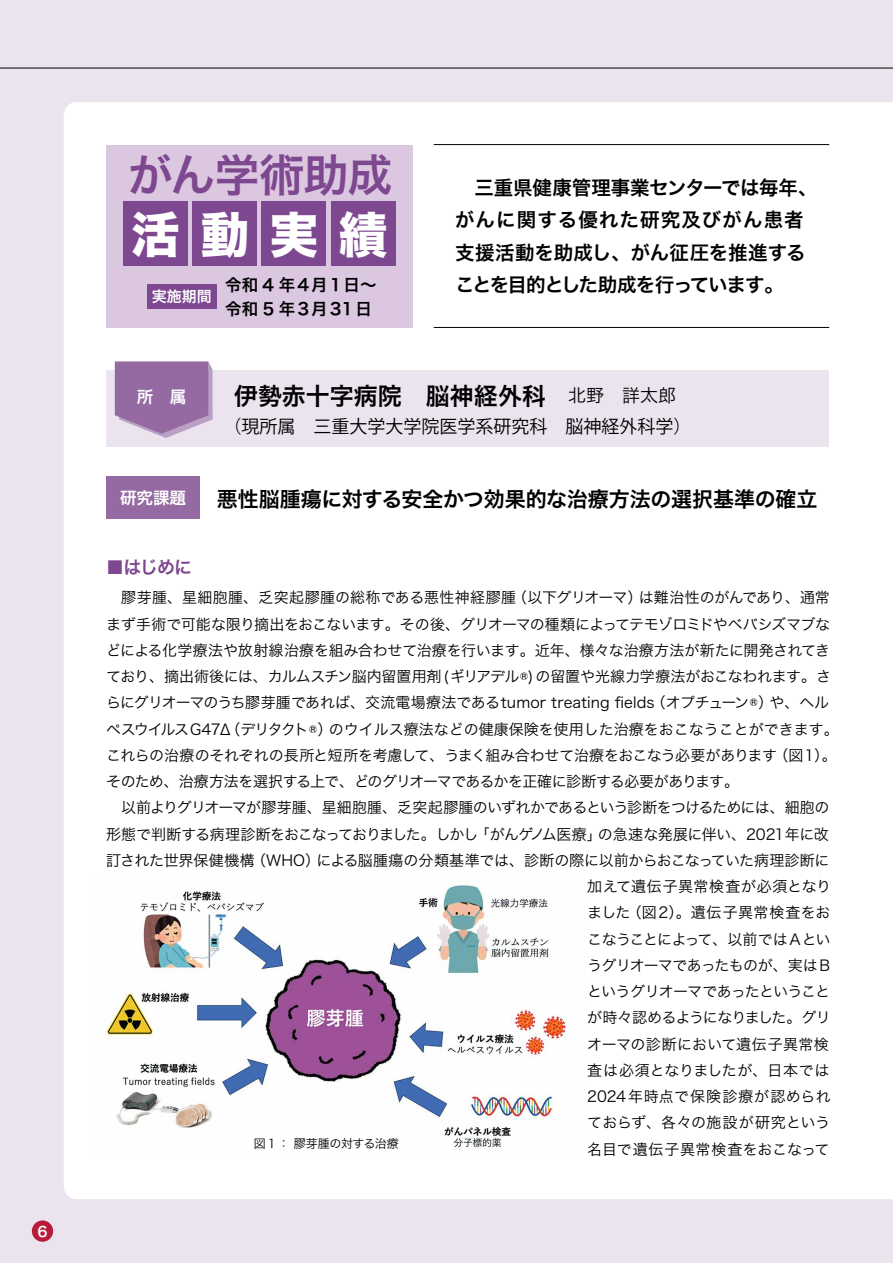
<style>
.page{position:relative;width:893px;height:1263px;background:#ebe4ef}
.page>*{position:absolute;margin:0;border:0;box-sizing:border-box;transform-origin:0 0}
.t1{font:48.6px "Hira Kaku Std W8";color:#fff}
.t2{font:45px "Hira Kaku Pro W6";letter-spacing:-.025em;color:#7d488f}
.t3{font:24px "Hira Kaku Pro W6";color:#000}
.t4{font:21px "Hira Kaku Pro W6";letter-spacing:-.005em;color:#000}
.t5{font:19.5px/32.2px "Hira Kaku Pro W6";letter-spacing:-.01em;color:#000}
.t6{font:18px "Koz Go Pr 6 N";color:#000}
.t7{font:18px "Hira Kaku Pro W6";color:#7d488f}
.t8{font:16.5px "Hira Kaku Pro W6";letter-spacing:.125em;color:#000}
.t9{font:16.5px "Hira Kaku Pro W6";color:#fff}
.t10{font:15px "Hira Kaku Pro W3";letter-spacing:-.015em;color:#000}
.t11{font:15px "Hira Kaku Pro W3";letter-spacing:-.05em;color:#000}
.t12{font:15px "Hira Kaku Pro W3";letter-spacing:-.04em;color:#000}
.t13{font:15px "Hira Kaku Pro W3";letter-spacing:.01em;color:#000}
.t14{font:15px "Hira Kaku Pro W3";letter-spacing:.035em;color:#000}
.t15{font:15px "Hira Kaku Pro W3";letter-spacing:.02em;color:#000}
.t16{font:15px "Hira Kaku Pro W3";letter-spacing:.04em;color:#000}
.t17{font:15px "Hira Kaku Pro W3";letter-spacing:-.045em;color:#000}
.t18{font:15px "Hira Kaku Pro W3";letter-spacing:-.055em;color:#000}
.t19{font:15px "Hira Kaku Pro W3";letter-spacing:.015em;color:#000}
.t20{font:15px "Hira Kaku Pro W3";letter-spacing:.025em;color:#000}
.t21{font:15px "Hira Kaku Pro W6";color:#fff}
.t22{font:14.25px "Hira Kaku Pro W6";color:#fff}
.t23{font:12px "Hira Kaku Pro W3";letter-spacing:-.03em;color:#000}
.s1{font-family:"Hira Kaku Pro W3";font-size:18px}
</style>
<div class="page">
<div style="left:64px;top:102px;width:829px;height:1097px;background:#fff"></div>
<hr style="left:0;top:68px;width:893px;height:1px;background:#000">
<div style="left:106px;top:370px;width:723px;height:76px;background:#ebe4ef"></div>
<svg style="left:115px;top:361px;width:98px;height:77px;background:#a47faf"></svg>
<div style="left:106px;top:476px;width:94px;height:43px;background:#956aa2"></div>
<img style="left:93px;top:876px;width:492px;height:280px">
<div style="left:248px;top:1132px;width:157px;height:23px;background:#fff"></div>
<div style="left:32px;top:1220px;width:21px;height:22px;background:#b81b3a;border-radius:50%"></div>
<hr style="left:434px;top:144px;width:395px;height:1px;background:#000">
<hr style="left:434px;top:327px;width:395px;height:1px;background:#000">
<div style="left:106px;top:145px;width:306px;height:182px;background:#dcc7e1"></div>
<div style="left:123px;top:202px;width:65px;height:64px;background:#7d488f"></div>
<div style="left:192px;top:202px;width:65px;height:64px;background:#7d488f"></div>
<div style="left:262px;top:202px;width:64px;height:64px;background:#7d488f"></div>
<div style="left:331px;top:202px;width:64px;height:64px;background:#7d488f"></div>
<div style="left:147px;top:284px;width:70px;height:24px;background:#7d488f"></div>
<p class="t22" style="left:37px;top:1219px;width:12px">6</p>
<h2 class="t2" style="left:128px;top:134px;width:266px">がん学術助成</h2>
<h1 class="t1" style="left:131px;top:208px;width:257px">活動実績</h1>
<p class="t21" style="left:152px;top:283px;width:62px">実施期間</p>
<p class="t8" style="left:225px;top:270px;width:153px">令和４年4月1日～</p>
<p class="t8" style="left:225px;top:294px;width:148px">令和５年3月31日</p>
<h3 class="t5" style="left:455px;top:171px;width:364px">　三重県健康管理事業センターでは毎年、がんに関する優れた研究及びがん患者支援活動を助成し、がん征圧を推進することを目的とした助成を行っています。</h3>
<p class="t9" style="left:137px;top:382px;width:51px">所　属</p>
<p class="t9" style="left:120px;top:483px;width:67px">研究課題</p>
<h3 class="t3" style="left:234px;top:374px;width:444px">伊勢赤十字病院　脳神経外科 <span class="s1">北野　詳太郎</span></h3>
<p class="t6" style="left:224px;top:417px;width:469px">（現所属　三重大学大学院医学系研究科　脳神経外科学）</p>
<h3 class="t4" style="left:217px;top:480px;width:602px">悪性脳腫瘍に対する安全かつ効果的な治療方法の選択基準の確立</h3>
<p class="t7" style="left:106px;top:551px;width:87px">■はじめに</p>
<p class="t13" style="left:106px;top:584px;width:725px">　膠芽腫、星細胞腫、乏突起膠腫の総称である悪性神経膠腫（以下グリオーマ）は難治性のがんであり、通常</p>
<p class="t10" style="left:106px;top:611px;width:725px">まず手術で可能な限り摘出をおこないます。その後、グリオーマの種類によってテモゾロミドやベバシズマブな</p>
<p class="t10" style="left:106px;top:637px;width:725px">どによる化学療法や放射線治療を組み合わせて治療を行います。近年、様々な治療方法が新たに開発されてき</p>
<p class="t10" style="left:106px;top:663px;width:726px">ており、摘出術後には、カルムスチン脳内留置用剤(ギリアデル®)の留置や光線力学療法がおこなわれます。さ</p>
<p class="t10" style="left:106px;top:689px;width:724px">らにグリオーマのうち膠芽腫であれば、交流電場療法であるtumor treating fields（オプチューン®）や、ヘル</p>
<p class="t10" style="left:106px;top:716px;width:734px">ペスウイルスG47Δ（デリタクト®）のウイルス療法などの健康保険を使用した治療をおこなうことができます。</p>
<p class="t10" style="left:106px;top:742px;width:732px">これらの治療のそれぞれの長所と短所を考慮して、うまく組み合わせて治療をおこなう必要があります（図1）。</p>
<p class="t12" style="left:106px;top:768px;width:634px">そのため、治療方法を選択する上で、どのグリオーマであるかを正確に診断する必要があります。</p>
<p class="t11" style="left:106px;top:794px;width:725px">　以前よりグリオーマが膠芽腫、星細胞腫、乏突起膠腫のいずれかであるという診断をつけるためには、細胞の</p>
<p class="t10" style="left:106px;top:821px;width:724px">形態で判断する病理診断をおこなっておりました。しかし「がんゲノム医療」の急速な発展に伴い、2021年に改</p>
<p class="t10" style="left:106px;top:847px;width:725px">訂された世界保健機構（WHO）による脳腫瘍の分類基準では、診断の際に以前からおこなっていた病理診断に</p>
<p class="t14" style="left:587px;top:873px;width:245px">加えて遺伝子異常検査が必須となり</p>
<p class="t16" style="left:587px;top:899px;width:245px">ました（図2）。遺伝子異常検査をお</p>
<p class="t12" style="left:587px;top:926px;width:245px">こなうことによって、以前ではAとい</p>
<p class="t17" style="left:587px;top:952px;width:244px">うグリオーマであったものが、実はB</p>
<p class="t11" style="left:587px;top:978px;width:244px">というグリオーマであったということ</p>
<p class="t18" style="left:587px;top:1004px;width:245px">が時々認めるようになりました。グリ</p>
<p class="t19" style="left:587px;top:1031px;width:243px">オーマの診断において遺伝子異常検</p>
<p class="t20" style="left:587px;top:1057px;width:244px">査は必須となりましたが、日本では</p>
<p class="t14" style="left:587px;top:1083px;width:245px">2024年時点で保険診療が認められ</p>
<p class="t15" style="left:587px;top:1109px;width:244px">ておらず、各々の施設が研究という</p>
<p class="t15" style="left:587px;top:1136px;width:244px">名目で遺伝子異常検査をおこなって</p>
<p class="t23" style="left:254px;top:1133px;width:146px">図１： 膠芽腫の対する治療</p>
</div>
